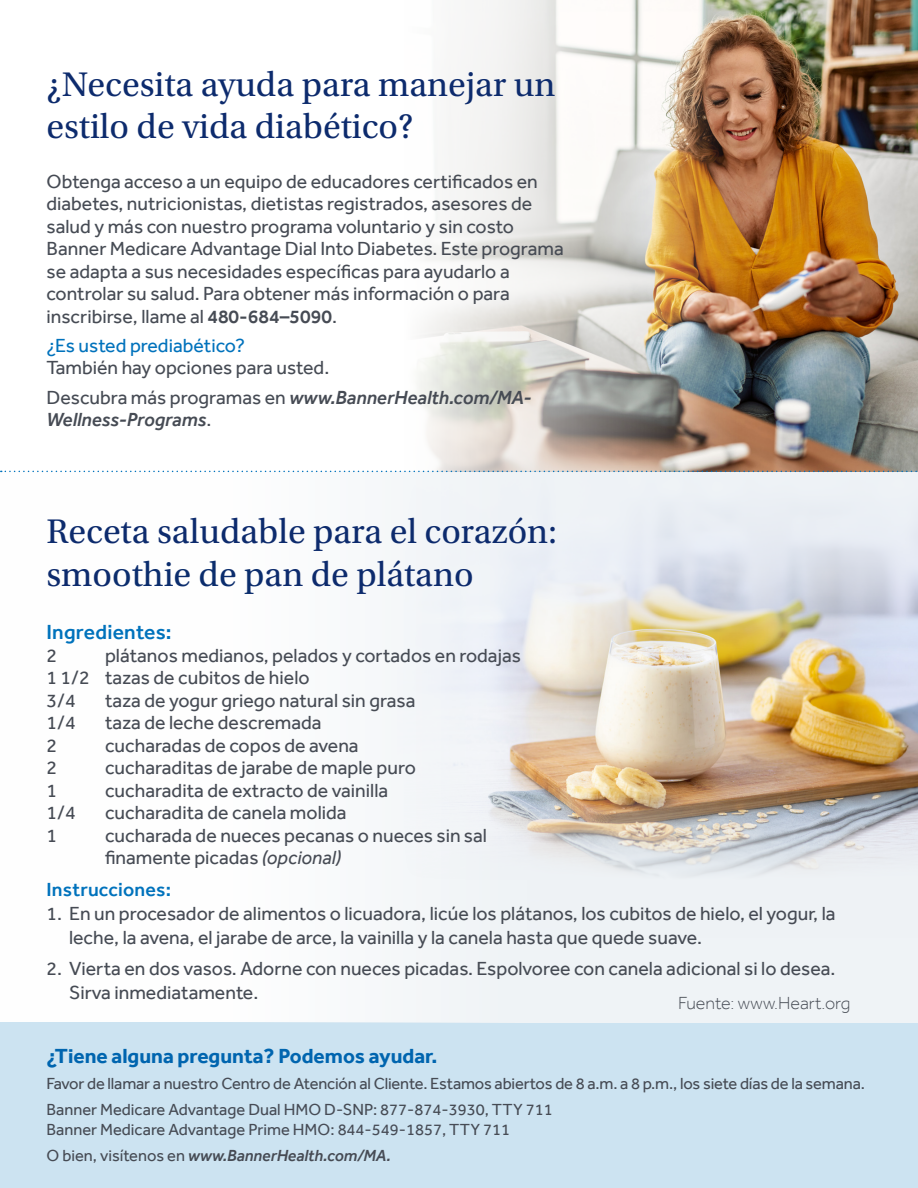
<style>
.page{position:relative;width:918px;height:1188px;background:#fff}
.page>*{position:absolute;margin:0;border:0;box-sizing:border-box;transform-origin:0 0}
.t1{font:36px/42px "Utopia Std";color:#0d2b6d}
.t2{font:700 21px "Effra";color:#0065af}
.t3{font:500 21px "Effra";letter-spacing:.01em;color:#0072bc}
.t4{font:19.5px/22.5px "Effra";color:#464b54}
.t5{font:italic 500 19.5px/22.5px "Effra";color:#464b54}
.t6{font:19.5px "Effra";color:#0072bc}
.t7{font:500 19.5px "Effra";letter-spacing:.01em;color:#0072bc}
.t8{font:300 18px "Effra";color:#464b54}
.t9{font:16.5px "Effra";letter-spacing:-.01em;color:#464b54}
.t10{font:italic 500 16.5px "Effra";color:#464b54}
.s1{font-weight:500}
.s2{font-weight:400;font-style:normal}
.s3{color:#0b2d6d}
.s4{font-style:italic}
.s5{color:#474c56}
</style>
<div class="page">
<div style="left:0;top:1023px;width:918px;height:165px;background:#cce3f1"></div>
<div style="left:0;top:471px;width:918px;height:551px;background:linear-gradient(to right,#fff,#ebf0f4)"></div>
<img style="left:297px;top:0;width:621px;height:471px">
<svg style="left:1px;top:471px;width:394px;height:1px"></svg>
<img style="left:395px;top:471px;width:523px;height:467px">
<h2 class="t1" style="left:46px;top:64px;width:510px">¿Necesita ayuda para manejar un estilo de vida diabético?</h2>
<p class="t4" style="left:46px;top:170px;width:519px">Obtenga acceso a un equipo de educadores certificados en diabetes, nutricionistas, dietistas registrados, asesores de salud y más con nuestro programa voluntario y sin costo Banner Medicare Advantage Dial Into Diabetes. Este programa se adapta a sus necesidades específicas para ayudarlo a controlar su salud. Para obtener más información o para inscribirse, llame al <span class="s1">480-684–5090</span>.</p>
<h3 class="t6" style="left:46px;top:334px;width:200px">¿Es usted prediabético?</h3>
<p class="t4" style="left:46px;top:356px;width:284px">También hay opciones para usted.</p>
<p class="t5" style="left:46px;top:386px;width:486px"><span class="s2">Descubra más programas en</span> www.BannerHealth.com/MA-<br>Wellness-Programs<span class="s2">.</span></p>
<h2 class="t1" style="left:46px;top:510px;width:512px;line-height:43.2px">Receta saludable para el corazón: smo<span class="s3">othie de p</span>an de plátano</h2>
<h3 class="t3" style="left:46px;top:620px;width:127px">Ingredientes:</h3>
<p class="t4" style="left:46px;top:644px;width:12px">2</p>
<p class="t4" style="left:105px;top:644px;width:417px">plátanos medianos, pelados y cortados en rodajas</p>
<p class="t4" style="left:46px;top:666px;width:265px">1 1/2 tazas de cubitos de hielo</p>
<p class="t4" style="left:46px;top:689px;width:31px">3/4</p>
<p class="t4" style="left:105px;top:689px;width:312px">taza de yogur griego natural sin grasa</p>
<p class="t4" style="left:46px;top:711px;width:31px">1/4</p>
<p class="t4" style="left:105px;top:711px;width:218px">taza de leche descremada</p>
<p class="t4" style="left:46px;top:734px;width:12px">2</p>
<p class="t4" style="left:105px;top:734px;width:255px">cucharadas de copos de avena</p>
<p class="t4" style="left:46px;top:756px;width:12px">2</p>
<p class="t4" style="left:105px;top:756px;width:312px">cucharaditas de jarabe de maple puro</p>
<p class="t4" style="left:46px;top:779px;width:12px">1</p>
<p class="t4" style="left:105px;top:779px;width:285px">cucharadita de extracto de vainilla</p>
<p class="t4" style="left:46px;top:801px;width:31px">1/4</p>
<p class="t4" style="left:105px;top:801px;width:243px">cucharadita de canela molida</p>
<p class="t4" style="left:46px;top:824px;width:12px">1</p>
<p class="t4" style="left:105px;top:824px;width:383px">cucharada de nueces pecanas o nueces sin sal finamente picadas <span class="s4">(opcional)</span></p>
<h3 class="t7" style="left:46px;top:878px;width:126px">Instrucciones:</h3>
<p class="t4" style="left:69px;top:901px;width:768px;line-height:24px;text-indent:-22px">1. En un procesador de alimentos o licuadora, licúe los plátanos, los cubitos de hielo, el yogur, la leche, la avena, el jarabe de arce, la vainilla y la canela hasta que quede suave.</p>
<p class="t4" style="left:69px;top:956px;width:768px;line-height:24px;text-indent:-22px">2. Vierta en dos vasos. Adorne con nueces picadas. Espolvoree con canela adicional si lo desea.<br>Sirva inmediatamente.</p>
<p class="t8" style="left:678px;top:992px;width:174px">Fuent<span class="s5">e: w</span>ww.Heart.org</p>
<h2 class="t2" style="left:46px;top:1043px;width:393px">¿Tiene alguna pregunta? Podemos ayudar.</h2>
<p class="t9" style="left:46px;top:1074px;width:820px">Favor de llamar a nuestro Centro de Atención al Cliente. Estamos abiertos de 8 a.m. a 8 p.m., los siete días de la semana.</p>
<p class="t9" style="left:46px;top:1100px;width:508px">Banner Medicare Adv<span class="s5">antage Dual HMO D-</span>SNP: 877-874-3930, TTY 711</p>
<p class="t9" style="left:46px;top:1119px;width:465px">Banner Medicare Advantage P<span class="s5">rime HMO: 844-549-1857, T</span>TY 711</p>
<p class="t10" style="left:46px;top:1146px;width:346px"><span class="s2">O bien, visítenos en</span> www.BannerHealth.com/<span class="s5">MA.</span></p>
</div>
